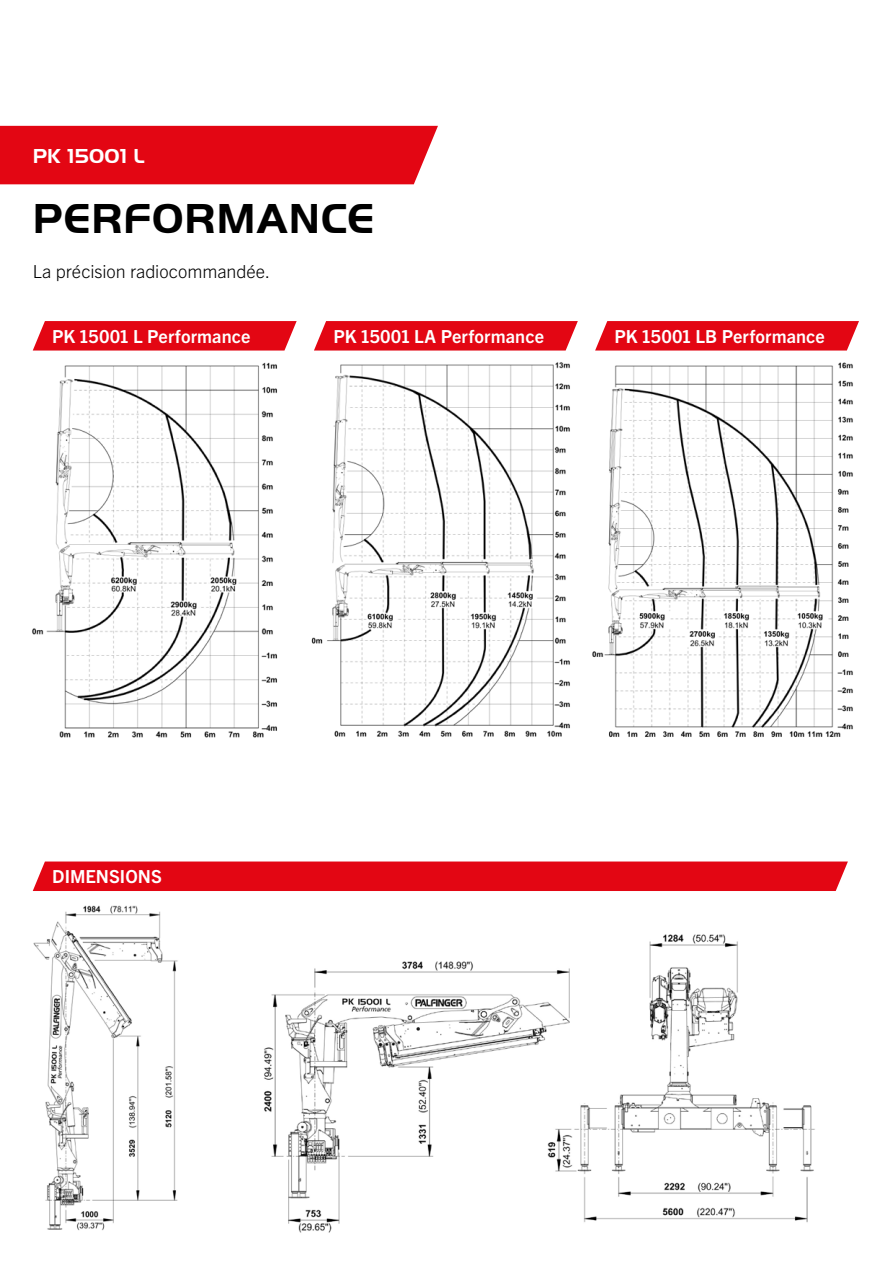
<style>
.page{position:relative;width:893px;height:1263px;background:#fff}
.page>*{position:absolute;margin:0;border:0;box-sizing:border-box;transform-origin:0 0}
.t1{font:700 43.5px "Palfinger Handel Gothic";letter-spacing:.02em;color:#000}
.t2{font:700 21px "Palfinger Handel Gothic";letter-spacing:-.005em;color:#fff}
.t3{font:700 18px "Trade Gothic Next LT Pro";letter-spacing:.005em;color:#fff}
.t4{font:300 18px "Trade Gothic Next LT Pro";color:#000}
</style>
<div class="page">
<div style="left:0;top:126px;width:438px;height:58px;background:#e30613"></div>
<svg style="left:33px;top:321px;width:264px;height:30px;background:#e41521"></svg>
<img style="left:32px;top:362px;width:245px;height:376px">
<img style="left:311px;top:362px;width:259px;height:375px">
<img style="left:597px;top:934px;width:218px;height:289px">
<img style="left:264px;top:961px;width:333px;height:272px">
<div style="left:33px;top:861px;width:815px;height:30px;background:#e30613"></div>
<img style="left:33px;top:905px;width:145px;height:326px">
<svg style="left:314px;top:321px;width:264px;height:30px;background:#e41521"></svg>
<svg style="left:595px;top:321px;width:264px;height:30px;background:#e41521"></svg>
<img style="left:592px;top:362px;width:261px;height:376px">
<p class="t2" style="left:33px;top:144px;width:113px">PK 15001 L</p>
<h1 class="t1" style="left:33px;top:194px;width:343px">PERFORMANCE</h1>
<p class="t4" style="left:33px;top:258px;width:239px">La précision radiocommandée.</p>
<p class="t3" style="left:52px;top:324px;width:200px">PK 15001 L Performance</p>
<p class="t3" style="left:333px;top:324px;width:212px">PK 15001 LA Performance</p>
<p class="t3" style="left:615px;top:324px;width:212px">PK 15001 LB Performance</p>
<p class="t3" style="left:52px;top:864px;width:111px">DIMENSIONS</p>
</div>
